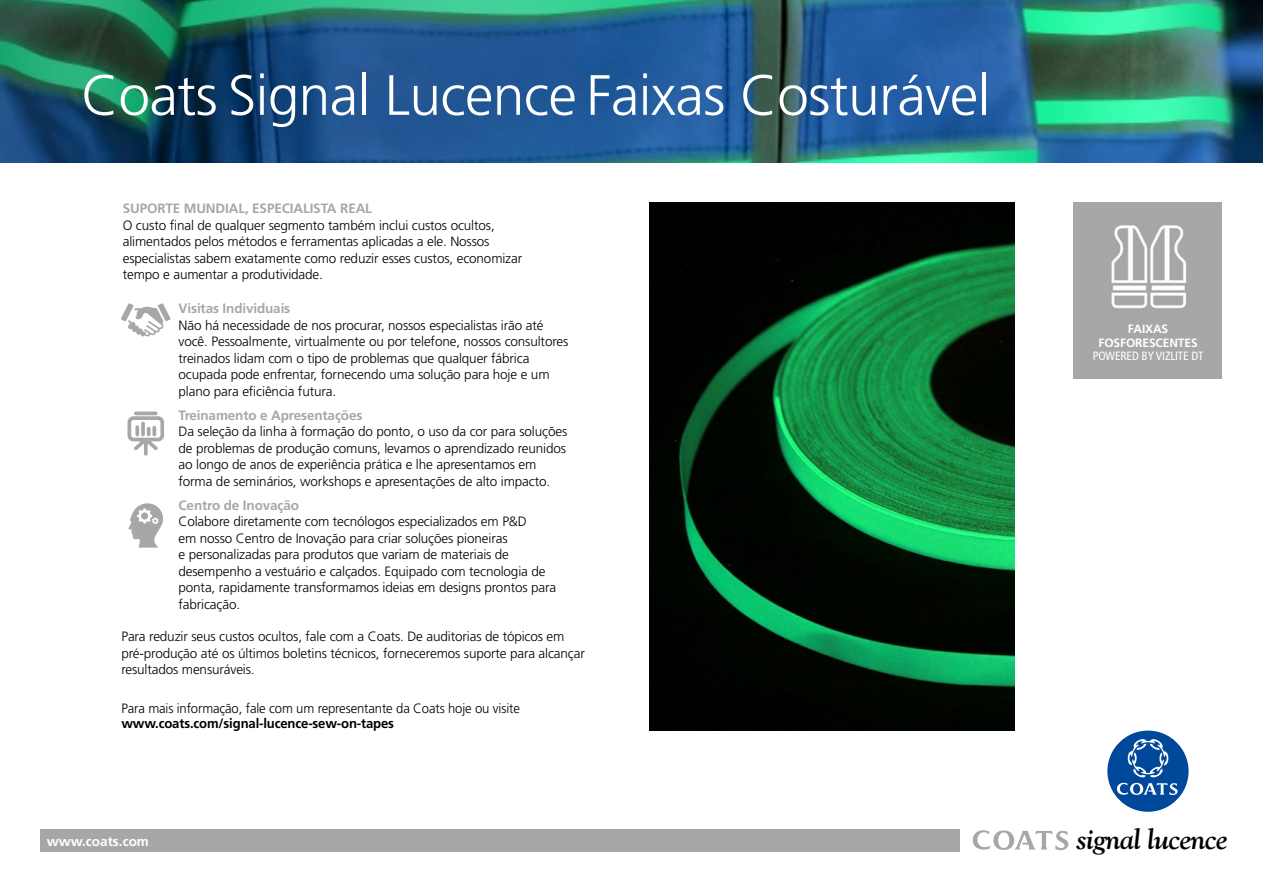
<style>
.page{position:relative;width:1263px;height:893px;background:#fff}
.page>*{position:absolute;margin:0;border:0;box-sizing:border-box;transform-origin:0 0}
.t1{font:300 56.7px "Frutiger LT Std";letter-spacing:-.01em;color:#fff}
.t2{font:italic 700 28.5px "Goudy Old Style BT";letter-spacing:-.02em;color:#000}
.t3{font:300 13.5px/16.5px "Frutiger LT Std";letter-spacing:-.01em;color:#000}
.t4{font:700 13.5px "Frutiger";letter-spacing:-.01em;color:#a6a7a9}
.t5{font:700 13.5px "Frutiger";letter-spacing:-.01em;color:#000}
.t6{font:700 13.5px "Frutiger";color:#fff}
.t7{font:700 12px/13.5px "Frutiger";letter-spacing:-.01em;color:#fff;text-align:center}
.t8{font:condensed 12px "Frutiger";letter-spacing:-.01em;color:#fff}
</style>
<div class="page">
<img style="left:852px;top:0;width:411px;height:162px">
<img style="left:0;top:0;width:852px;height:162px">
<hr style="left:134px;top:412px;width:24px;height:3px;background:#a6a7a9;border-radius:2px">
<svg style="left:127px;top:416px;width:37px;height:40px"></svg>
<svg style="left:152px;top:426px;width:4px;height:10px"></svg>
<svg style="left:128px;top:503px;width:35px;height:45px"></svg>
<svg style="left:121px;top:303px;width:50px;height:33px"></svg>
<img style="left:649px;top:203px;width:366px;height:528px">
<div style="left:1073px;top:203px;width:149px;height:176px;background:#a6a7a9"></div>
<img style="left:1111px;top:225px;width:76px;height:84px">
<div style="left:1107px;top:731px;width:81px;height:81px;background:#00489a;border-radius:50%"></div>
<svg style="left:1116px;top:739px;width:62px;height:56px"></svg>
<svg style="left:972px;top:830px;width:97px;height:20px"></svg>
<div style="left:41px;top:830px;width:919px;height:22px;background:#a6a7a9"></div>
<h1 class="t1" style="left:81px;top:63px;width:910px">Coats Signal Lucence Faixas Costurável</h1>
<p class="t4" style="left:123px;top:201px;width:251px">SUPORTE MUNDIAL, ESPECIALISTA REAL</p>
<p class="t3" style="left:123px;top:217px;width:401px">O custo final de qualquer segmento também inclui custos ocultos, alimentados pelos métodos e ferramentas aplicadas a ele. Nossos especialistas sabem exatamente como reduzir esses custos, economizar tempo e aumentar a produtividade.</p>
<p class="t4" style="left:179px;top:301px;width:113px">Visitas Individuais</p>
<p class="t3" style="left:179px;top:317px;width:391px">Não há necessidade de nos procurar, nossos especialistas irão até você. Pessoalmente, virtualmente ou por telefone, nossos consultores treinados lidam com o tipo de problemas que qualquer fábrica ocupada pode enfrentar, fornecendo uma solução para hoje e um plano para eficiência futura.</p>
<p class="t4" style="left:179px;top:407px;width:185px">Treinamento e Apresentações</p>
<p class="t3" style="left:179px;top:423px;width:390px">Da seleção da linha à formação do ponto, o uso da cor para soluções de problemas de produção comuns, levamos o aprendizado reunidos ao longo de anos de experiência prática e lhe apresentamos em forma de seminários, workshops e apresentações de alto impacto.</p>
<p class="t4" style="left:179px;top:497px;width:122px">Centro de Inovação</p>
<p class="t3" style="left:179px;top:513px;width:379px">Colabore diretamente com tecnólogos especializados em P&amp;D<br>em nosso Centro de Inovação para criar soluções pioneiras<br>e personalizadas para produtos que variam de materiais de desempenho a vestuário e calçados. Equipado com tecnologia de ponta, rapidamente transformamos ideias em designs prontos para fabricação.</p>
<p class="t3" style="left:121px;top:629px;width:465px">Para reduzir seus custos ocultos, fale com a Coats. De auditorias de tópicos em pré-produção até os últimos boletins técnicos, forneceremos suporte para alcançar resultados mensuráveis.</p>
<p class="t3" style="left:121px;top:701px;width:400px">Para mais informação, fale com um representante da Coats hoje ou visite</p>
<p class="t5" style="left:121px;top:716px;width:274px">www.coats.com/signal-lucence-sew-on-tapes</p>
<p class="t7" style="left:1098px;top:322px;width:101px">FAIXAS<br>FOSFORESCENTES</p>
<p class="t8" style="left:1093px;top:349px;width:112px">POWERED BY VIZLITE DT</p>
<p class="t6" style="left:47px;top:833px;width:104px">www.coats.com</p>
<h2 class="t2" style="left:1076px;top:822px;width:153px">signal lucence</h2>
</div>
